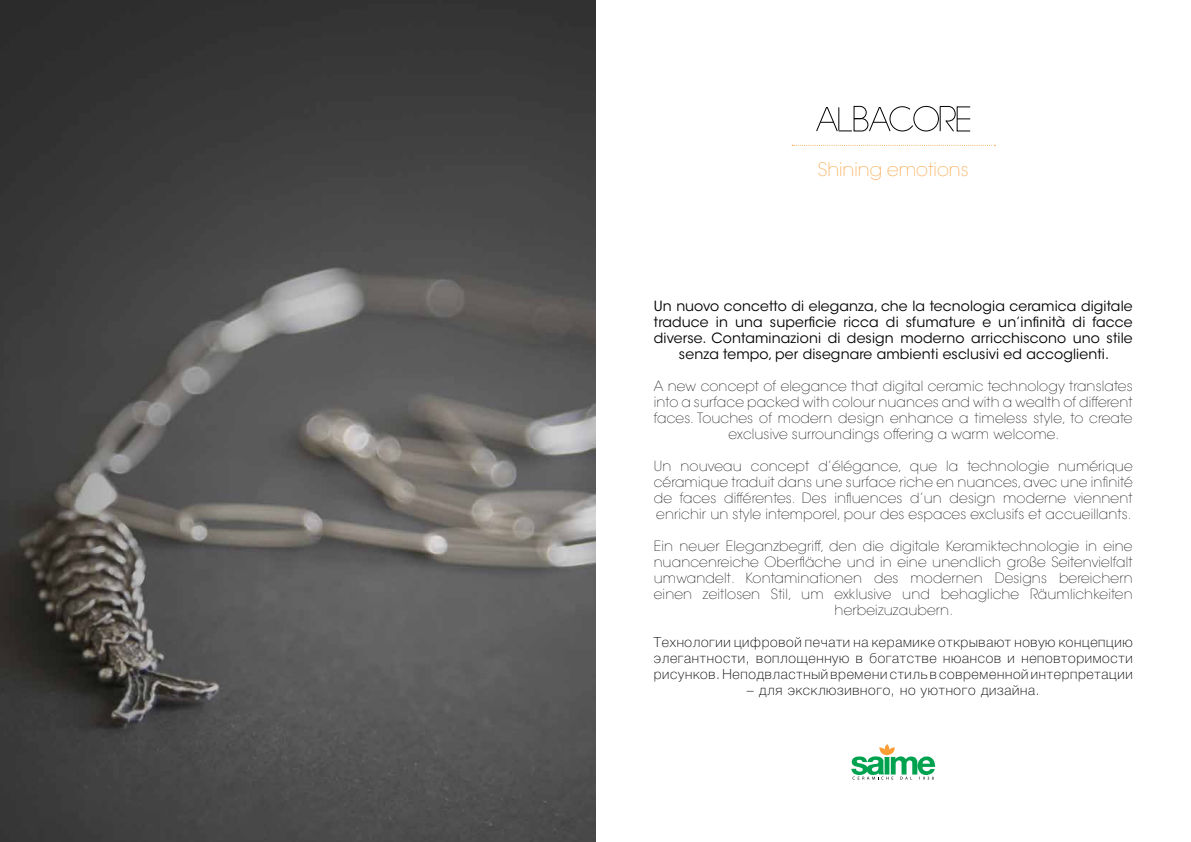
<style>
.page{position:relative;width:1191px;height:842px;background:#fff}
.page>*{position:absolute;margin:0;border:0;box-sizing:border-box;transform-origin:0 0}
.t1{font:200 18.5px "ITC Avant Garde Std";color:#f99d34}
.t2{font:200 14px/16px "ITC Avant Garde Std";letter-spacing:.01em;color:#000;text-align:center}
.t3{font:14px/16px "ITC Avant Garde Std";letter-spacing:.01em;color:#000;text-align:center}
.t4{font:100 14px/16px "Helvetica Neue LTCYR";letter-spacing:.05em;color:#000;text-align:justify}
</style>
<div class="page">
<img style="left:0;top:0;width:595px;height:842px">
<svg style="left:851px;top:744px;width:84px;height:36px"></svg>
<svg style="left:939px;top:106px;width:31px;height:26px"></svg>
<div style="left:913px;top:106px;width:25px;height:25px;border:1px solid #000;border-radius:50%"></div>
<svg style="left:816px;top:106px;width:97px;height:26px"></svg>
<svg style="left:792px;top:145px;width:203px;height:1px"></svg>
<h1 class="t1" style="left:817px;top:159px;width:152px">Shining emotions</h1>
<p class="t3" style="left:654px;top:298px;width:480px">Un nuovo concetto di eleganza, che la tecnologia ceramica digitale traduce in una superficie ricca di sfumature e un’infinità di facce diverse. Contaminazioni di design moderno arricchiscono uno stile senza tempo, per disegnare ambienti esclusivi ed accoglienti.</p>
<p class="t2" style="left:654px;top:378px;width:480px">A new concept of elegance that digital ceramic technology translates into a surface packed with colour nuances and with a wealth of different faces. Touches of modern design enhance a timeless style, to create exclusive surroundings offering a warm welcome.</p>
<p class="t2" style="left:654px;top:458px;width:480px;text-align:justify">Un nouveau concept d’élégance, que la technologie numérique céramique traduit dans une surface riche en nuances, avec une infinité de faces différentes. Des influences d’un design moderne viennent enrichir un style intemporel, pour des espaces exclusifs et accueillants.</p>
<p class="t2" style="left:654px;top:538px;width:480px">Ein neuer Eleganzbegriff, den die digitale Keramiktechnologie in eine nuancenreiche Oberfläche und in eine unendlich große Seitenvielfalt umwandelt. Kontaminationen des modernen Designs bereichern einen zeitlosen Stil, um exklusive und behagliche Räumlichkeiten herbeizuzaubern.</p>
<p class="t4" style="left:654px;top:634px;width:480px">Технологии цифровой печати на керамике открывают новую концепцию элегантности, воплощенную в богатстве нюансов и неповторимости рисунков. Неподвластный времени стиль в современной интерпретации</p>
<p class="t4" style="left:746px;top:682px;width:294px">– для эксклюзивного, но уютного дизайна.</p>
</div>
